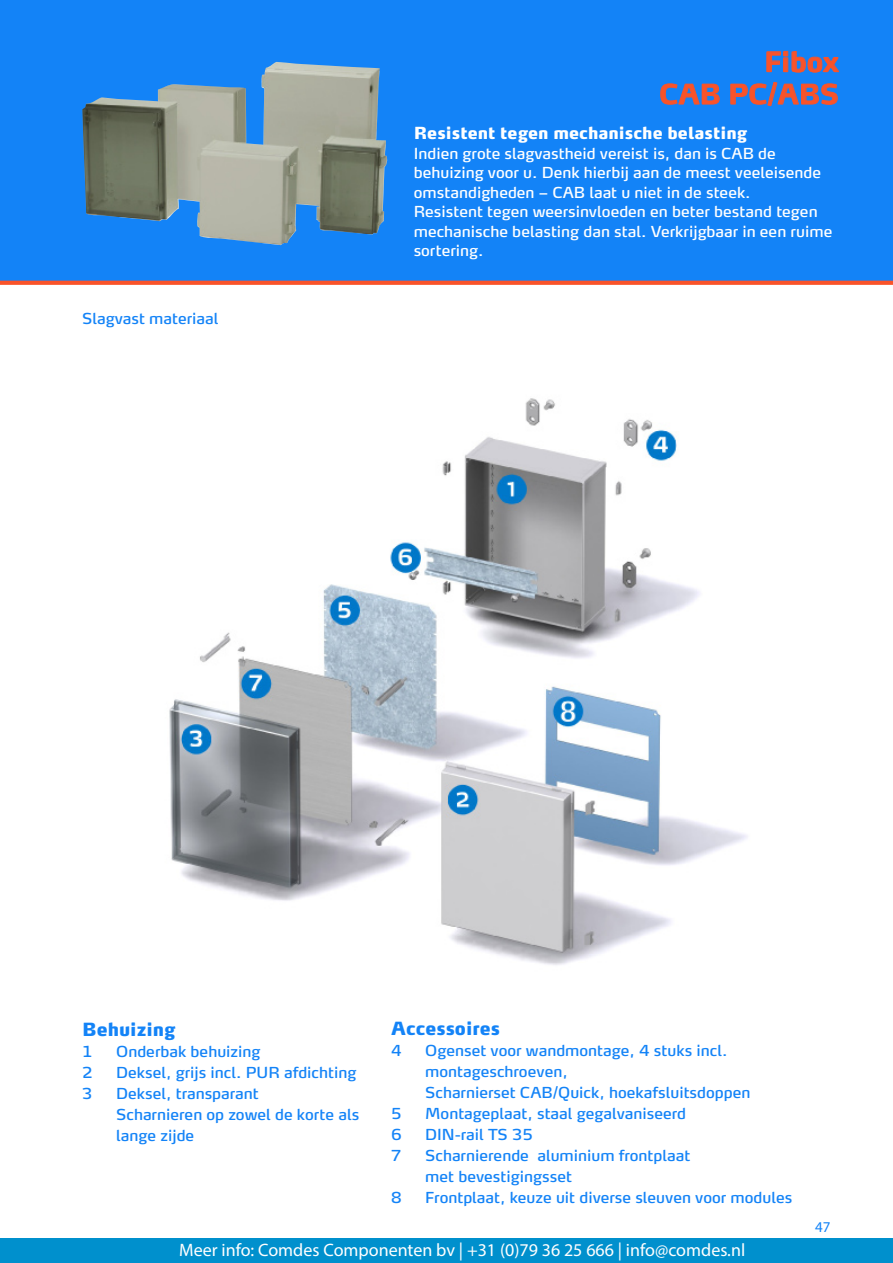
<style>
.page{position:relative;width:893px;height:1263px;background:#fff}
.page>*{position:absolute;margin:0;border:0;box-sizing:border-box;transform-origin:0 0}
.t1{font:700 27px/32.4px "Max Pro";color:#f95329;text-align:right}
.t2{font:18px "Myriad Pro";color:#fff}
.t3{font:900 18px "Max Pro";color:#1383f7}
.t4{font:900 16.5px "Max Pro";color:#fff}
.t5{font:15px/21px "Max Pro";color:#1383f7}
.t6{font:15px/19.5px "Max Pro";color:#fff}
.t7{font:15px "Myriad";color:#1383f7}
</style>
<div class="page">
<div style="left:0;top:0;width:893px;height:281px;background:#1383f7"></div>
<svg style="left:0;top:281px;width:893px;height:4px;background:#f9582f"></svg>
<img style="left:82px;top:62px;width:306px;height:183px">
<img style="left:169px;top:398px;width:579px;height:567px">
<svg style="left:767px;top:51px;width:72px;height:21px"></svg>
<svg style="left:661px;top:84px;width:58px;height:21px"></svg>
<svg style="left:731px;top:81px;width:106px;height:26px"></svg>
<div style="left:0;top:1239px;width:893px;height:24px;background:#0090cd"></div>
<h1 class="t1" style="left:659px;top:45px;width:181px">Fibox<br>CAB PC/ABS</h1>
<p class="t5" style="left:82px;top:308px;width:138px">Slagvast materiaal</p>
<p class="t4" style="left:414px;top:123px;width:335px">Resistent tegen mechanische belasting</p>
<p class="t6" style="left:414px;top:143px;width:420px">Indien grote slagvastheid vereist is, dan is CAB de behuizing voor u. Denk hierbij aan de meest veeleisende omstandigheden – CAB laat u niet in de steek.<br>Resistent tegen weersinvloeden en beter bestand tegen mechanische belasting dan stal. Verkrijgbaar in een ruime sortering.</p>
<p class="t3" style="left:82px;top:1017px;width:95px">Behuizing</p>
<p class="t5" style="left:82px;top:1040px;width:12px">1</p>
<p class="t5" style="left:116px;top:1040px;width:146px">Onderbak behuizing</p>
<p class="t5" style="left:82px;top:1061px;width:12px">2</p>
<p class="t5" style="left:116px;top:1061px;width:242px">Deksel, grijs incl. PUR afdichting</p>
<p class="t5" style="left:82px;top:1082px;width:12px">3</p>
<p class="t5" style="left:116px;top:1082px;width:244px">Deksel, transparant<br>Scharnieren op zowel de korte als lange zijde</p>
<p class="t3" style="left:391px;top:1016px;width:110px">Accessoires</p>
<p class="t5" style="left:391px;top:1039px;width:12px">4</p>
<p class="t5" style="left:425px;top:1039px;width:327px">Ogenset voor wandmontage, 4 stuks incl. montageschroeven,<br>Scharnierset CAB/Quick, hoekafsluitsdoppen</p>
<p class="t5" style="left:391px;top:1102px;width:12px">5</p>
<p class="t5" style="left:425px;top:1102px;width:262px">Montageplaat, staal gegalvaniseerd</p>
<p class="t5" style="left:391px;top:1123px;width:12px">6</p>
<p class="t5" style="left:425px;top:1123px;width:109px">DIN-rail TS 35</p>
<p class="t5" style="left:391px;top:1144px;width:12px">7</p>
<p class="t5" style="left:425px;top:1144px;width:267px">Scharnierende aluminium frontplaat met bevestigingsset</p>
<p class="t5" style="left:391px;top:1186px;width:12px">8</p>
<p class="t5" style="left:425px;top:1186px;width:369px">Frontplaat, keuze uit diverse sleuven voor modules</p>
<p class="t7" style="left:815px;top:1219px;width:17px">47</p>
<p class="t2" style="left:179px;top:1239px;width:568px">Meer info: Comdes Componenten bv | +31 (0)79 36 25 666 | info@comdes.nl</p>
</div>
